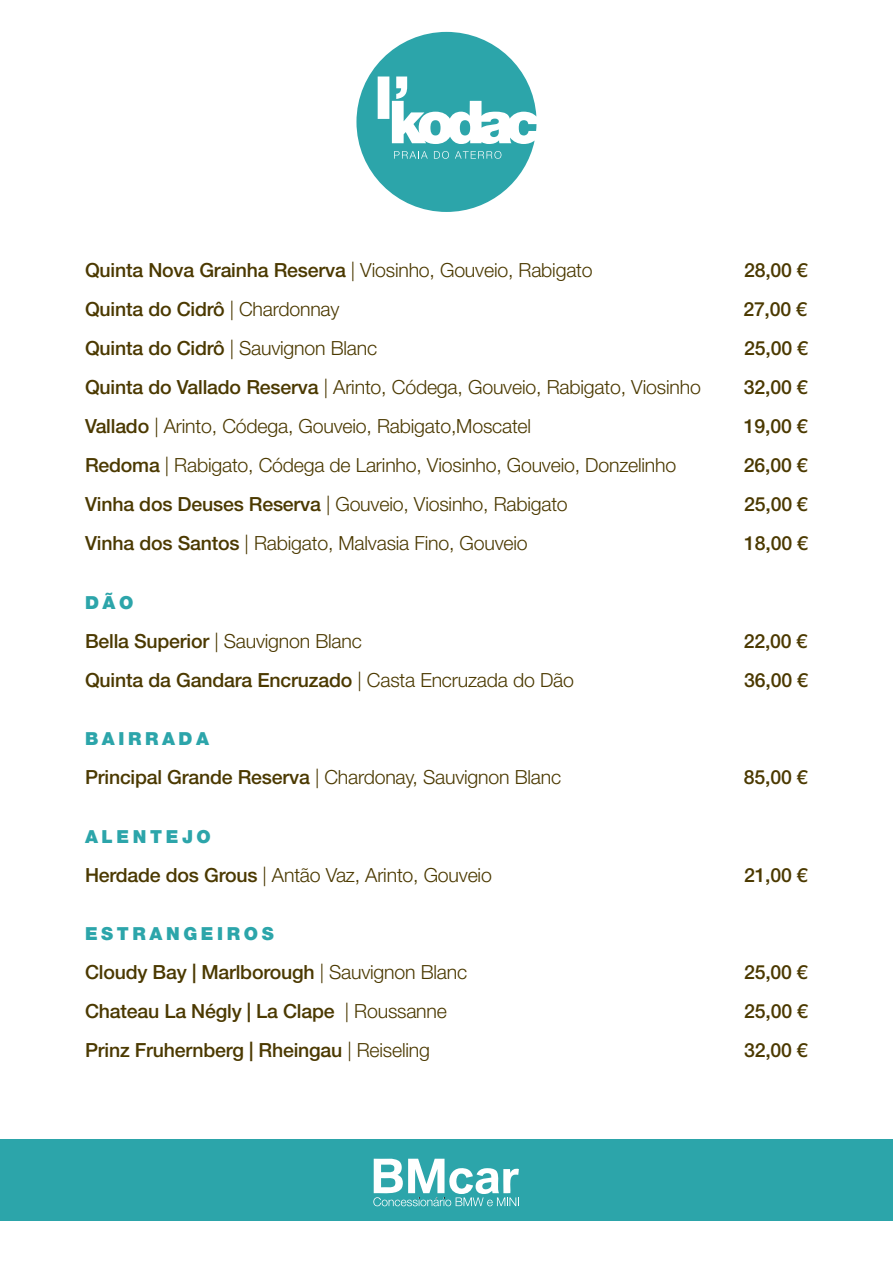
<style>
.page{position:relative;width:893px;height:1263px;background:#fff}
.page>*{position:absolute;margin:0;border:0;box-sizing:border-box;transform-origin:0 0}
.t1{font:300 19.5px "Helvetica Neue LT Std";letter-spacing:-.01em;color:#4b3900}
.t2{font:500 19.5px "Helvetica Neue LT Std";letter-spacing:-.01em;color:#4b3900}
.t3{font:900 18px "Helvetica Neue LT Std";letter-spacing:.2em;color:#2ca5aa}
.s1{font-weight:500}
.s2{font-weight:300}
</style>
<div class="page">
<div style="left:0;top:1139px;width:893px;height:81px;background:#2ca5aa"></div>
<svg style="left:373px;top:1158px;width:146px;height:48px"></svg>
<svg style="left:356px;top:32px;width:180px;height:180px"></svg>
<p class="t1" style="left:85px;top:258px;width:509px"><span class="s1">Quinta Nova Grainha Reserva</span> | Viosinho, Gouveio, Rabigato</p>
<p class="t2" style="left:744px;top:259px;width:65px">28,00 €</p>
<p class="t2" style="left:85px;top:298px;width:256px">Quinta do Cidrô <span class="s2">| Chardonnay</span></p>
<p class="t2" style="left:743px;top:298px;width:65px">27,00 €</p>
<p class="t1" style="left:85px;top:336px;width:294px"><span class="s1">Quinta do Cidrô</span> | Sauvignon Blanc</p>
<p class="t2" style="left:744px;top:337px;width:65px">25,00 €</p>
<p class="t1" style="left:85px;top:375px;width:617px"><span class="s1">Quinta do Vallado Reserva</span> | Arinto, Códega, Gouveio, Rabigato, Viosinho</p>
<p class="t2" style="left:744px;top:376px;width:66px">32,00 €</p>
<p class="t1" style="left:85px;top:414px;width:448px"><span class="s1">Vallado</span> | Arinto, Códega, Gouveio, Rabigato,Moscatel</p>
<p class="t2" style="left:744px;top:415px;width:65px">19,00 €</p>
<p class="t1" style="left:85px;top:453px;width:593px"><span class="s1">Redoma</span> | Rabigato, Códega de Larinho, Viosinho, Gouveio, Donzelinho</p>
<p class="t2" style="left:744px;top:454px;width:66px">26,00 €</p>
<p class="t1" style="left:85px;top:492px;width:484px"><span class="s1">Vinha dos Deuses Reserva</span> | Gouveio, Viosinho, Rabigato</p>
<p class="t2" style="left:744px;top:493px;width:65px">25,00 €</p>
<p class="t1" style="left:85px;top:531px;width:444px"><span class="s1">Vinha dos Santos</span> | Rabigato, Malvasia Fino, Gouveio</p>
<p class="t2" style="left:744px;top:532px;width:65px">18,00 €</p>
<p class="t3" style="left:85px;top:592px;width:50px">DÃO</p>
<p class="t1" style="left:85px;top:629px;width:278px"><span class="s1">Bella Superior</span> | Sauvignon Blanc</p>
<p class="t2" style="left:744px;top:629px;width:65px">22,00 €</p>
<p class="t2" style="left:85px;top:668px;width:490px">Quinta da Gandara Encruzado <span class="s2">| Casta Encruzada do Dão</span></p>
<p class="t2" style="left:744px;top:668px;width:65px">36,00 €</p>
<p class="t3" style="left:85px;top:728px;width:126px">BAIRRADA</p>
<p class="t1" style="left:85px;top:765px;width:478px"><span class="s1">Principal Grande Reserva</span> | Chardonay, Sauvignon Blanc</p>
<p class="t2" style="left:744px;top:766px;width:65px">85,00 €</p>
<p class="t3" style="left:85px;top:826px;width:127px">ALENTEJO</p>
<p class="t1" style="left:85px;top:863px;width:408px"><span class="s1">Herdade dos Grous</span> | Antão Vaz, Arinto, Gouveio</p>
<p class="t2" style="left:744px;top:863px;width:65px">21,00 €</p>
<p class="t3" style="left:85px;top:923px;width:190px">ESTRANGEIROS</p>
<p class="t2" style="left:85px;top:961px;width:384px">Cloudy Bay | Marlborough <span class="s2">| Sauvignon Blanc</span></p>
<p class="t2" style="left:744px;top:961px;width:65px">25,00 €</p>
<p class="t2" style="left:85px;top:1000px;width:363px">Chateau La Négly | La Clape <span class="s2">| Roussanne</span></p>
<p class="t2" style="left:744px;top:1000px;width:65px">25,00 €</p>
<p class="t2" style="left:85px;top:1039px;width:346px">Prinz Fruhernberg | Rheingau <span class="s2">| Reiseling</span></p>
<p class="t2" style="left:744px;top:1039px;width:65px">32,00 €</p>
</div>
